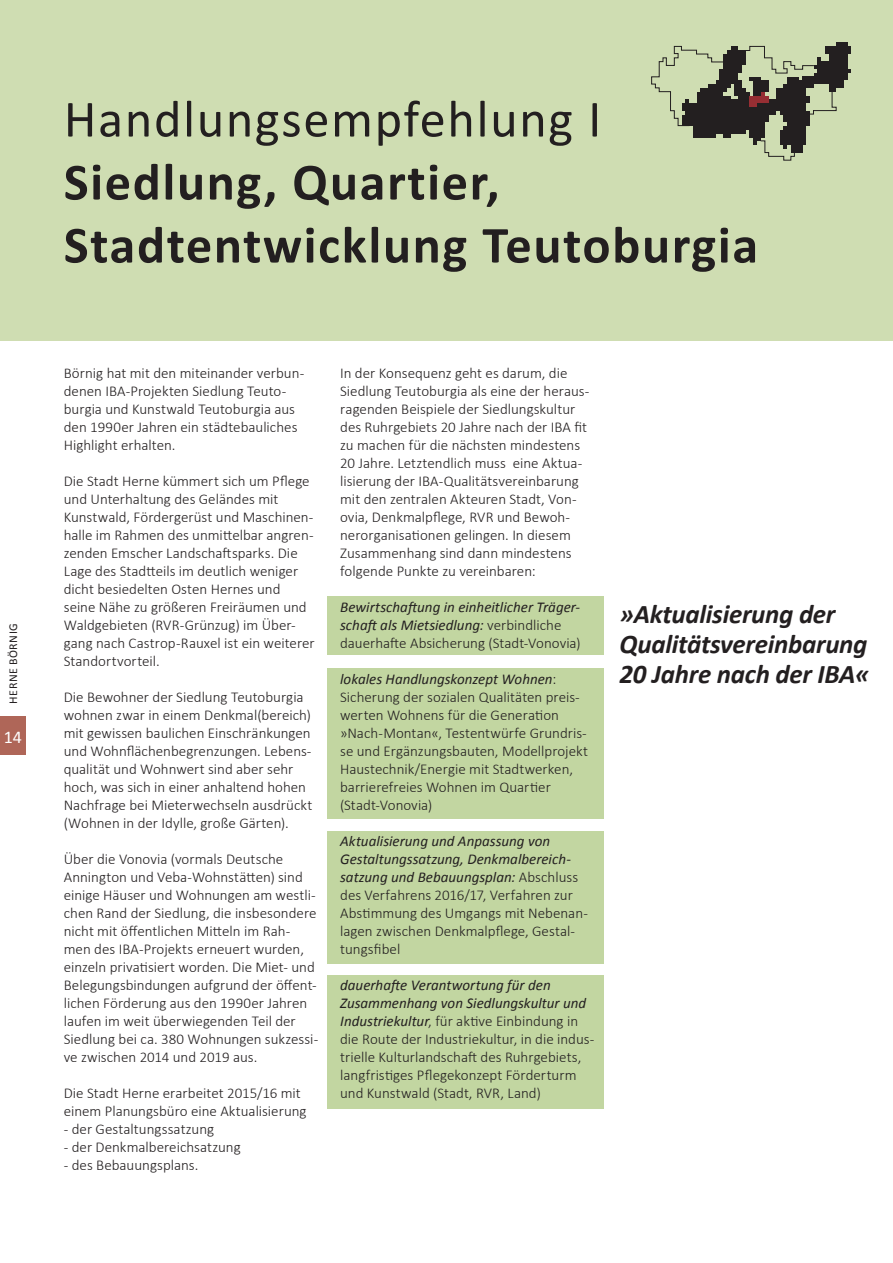
<style>
.page{position:relative;width:893px;height:1263px;background:#fff}
.page>*{position:absolute;margin:0;border:0;box-sizing:border-box;transform-origin:0 0}
.t1{font:700 52.5px/63px "Calibri";letter-spacing:.03em;color:#231f20}
.t2{font:52.5px "Calibri";color:#231f20}
.t3{font:italic 700 27px/30px "Calibri";letter-spacing:-.01em;color:#231f20}
.t4{font:18px "Calibri";color:#fff}
.t5{font:300 15px/18px "Calibri";color:#231f20}
.t6{font:italic 15px/18px "Calibri";color:#231f20}
.t7{font:12px "Calibri";letter-spacing:.04em;color:#231f20}
.s1{font-size:14.85px}
.s2{font-weight:300;font-style:normal}
.s3{font-weight:400;font-style:italic}
</style>
<div class="page">
<div style="left:327px;top:975px;width:277px;height:134px;background:#c2d6a1"></div>
<div style="left:327px;top:668px;width:277px;height:151px;background:#c2d6a1"></div>
<div style="left:327px;top:596px;width:277px;height:59px;background:#c2d6a1"></div>
<div style="left:327px;top:831px;width:277px;height:133px;background:#c2d6a1"></div>
<div style="left:0;top:0;width:893px;height:340px;background:#cfddb2"></div>
<svg style="left:651px;top:43px;width:200px;height:118px"></svg>
<div style="left:0;top:717px;width:26px;height:38px;background:#af6658"></div>
<p class="t7" style="left:6px;top:703px;width:82px;rotate:-90deg">HERNE BÖRNIG</p>
<p class="t4" style="left:4px;top:725px;width:20px">14</p>
<h1 class="t2" style="left:64px;top:86px;width:539px">Handlungsempfehlung I</h1>
<h1 class="t1" style="left:64px;top:150px;width:696px">Siedlung, Quartier,<br>Stadtentwicklung Teutoburgia</h1>
<p class="t5" style="left:64px;top:363px;width:242px"><span class="s1">B</span>örnig hat mit den miteinander verbun&shy;denen IBA-Projekten Siedlung Teuto&shy;burgia und Kunstwald Teutoburgia aus den 1990er Jahren ein städtebauliches Highlight erhalten.</p>
<p class="t5" style="left:64px;top:471px;width:253px">Die Stadt Herne kümmert sich um Pflege und Unterhaltung des Geländes mit Kunstwald, Fördergerüst und Maschinen&shy;halle im Rahmen des unmittelbar angren&shy;zenden Emscher Landschaftsparks. Die Lage des Stadtteils im deutlich weniger dicht besiedelten Osten Hernes und seine Nähe zu größeren Freiräumen und Waldgebieten (RVR-Grünzug) im Über&shy;gang nach Castrop-Rauxel ist ein weiterer Standortvorteil.</p>
<p class="t5" style="left:64px;top:687px;width:250px">Die Bewohner der Siedlung Teutoburgia wohnen zwar in einem Denkmal(bereich) mit gewissen baulichen Einschränkungen und Wohnflächenbegrenzungen. Lebens&shy;qualität und Wohnwert sind aber sehr hoch, was sich in einer anhaltend hohen Nachfrage bei Mieterwechseln ausdrückt (Wohnen in der Idylle, große Gärten).</p>
<p class="t5" style="left:64px;top:849px;width:256px">Über die Vonovia (vormals Deutsche Annington und Veba-Wohnstätten) sind einige Häuser und Wohnungen am westli&shy;chen Rand der Siedlung, die insbesondere nicht mit öffentlichen Mitteln im Rah&shy;men des IBA-Projekts erneuert wurden, einzeln privatisiert worden. Die Miet- und Belegungsbindungen aufgrund der öffent&shy;lichen Förderung aus den 1990er Jahren laufen im weit überwiegenden Teil der Siedlung bei ca. 380 Wohnungen sukzessi&shy;ve zwischen 2014 und 2019 aus.</p>
<p class="t5" style="left:64px;top:1083px;width:244px">Die Stadt Herne erarbeitet 2015/16 mit einem Planungsbüro eine Aktualisierung</p>
<p class="t5" style="left:64px;top:1119px;width:152px">- der Gestaltungssatzung</p>
<p class="t5" style="left:64px;top:1137px;width:178px">- der Denkmalbereichsatzung</p>
<p class="t5" style="left:64px;top:1155px;width:136px">- des Bebauungsplans.</p>
<p class="t5" style="left:340px;top:363px;width:251px">In der Konsequenz geht es darum, die Siedlung Teutoburgia als eine der heraus&shy;ragenden Beispiele der Siedlungskultur des Ruhrgebiets 20 Jahre nach der IBA fit zu machen für die nächsten mindestens 20 Jahre. Letztendlich muss eine Aktua&shy;lisierung der IBA-Qualitätsvereinbarung mit den zentralen Akteuren Stadt, Von&shy;ovia, Denkmalpflege, RVR und Bewoh&shy;nerorganisationen gelingen. In diesem Zusammenhang sind dann mindestens folgende Punkte zu vereinbaren:</p>
<p class="t6" style="left:340px;top:597px;width:242px">Bewirtschaftung in einheitlicher Träger&shy;schaft als Mietsiedlung: <span class="s2">verbindliche dauerhafte Absicherung (Stadt-Vonovia)</span></p>
<p class="t5" style="left:340px;top:669px;width:249px"><span class="s3">lokales Handlungskonzept Wohnen</span>:<br>Sicherung der sozialen Qualitäten preis&shy;werten Wohnens für die Generation »Nach-Montan«, Testentwürfe Grundris&shy;se und Ergänzungsbauten, Modellprojekt Haustechnik/Energie mit Stadtwerken, barrierefreies Wohnen im Quartier (Stadt-Vonovia)</p>
<p class="t5" style="left:340px;top:831px;width:249px"><span class="s3">Aktualisierung und Anpassung von Gestaltungssatzung, Denkmalbereich&shy;satzung und Bebauungsplan:</span> Abschluss des Verfahrens 2016/17, Verfahren zur Abstimmung des Umgangs mit Nebenan&shy;lagen zwischen Denkmalpflege, Gestal&shy;tungsfibel</p>
<p class="t5" style="left:340px;top:975px;width:256px"><span class="s3">dauerhafte Verantwortung für den Zusammenhang von Siedlungskultur und Industriekultur</span>, für aktive Einbindung in die Route der Industriekultur, in die indus&shy;trielle Kulturlandschaft des Ruhrgebiets, langfristiges Pflegekonzept Förderturm und Kunstwald (Stadt, RVR, Land)</p>
<h2 class="t3" style="left:620px;top:599px;width:252px">»Aktualisierung der<br>Qualitätsvereinbarung<br>20 Jahre nach der IBA«</h2>
</div>
